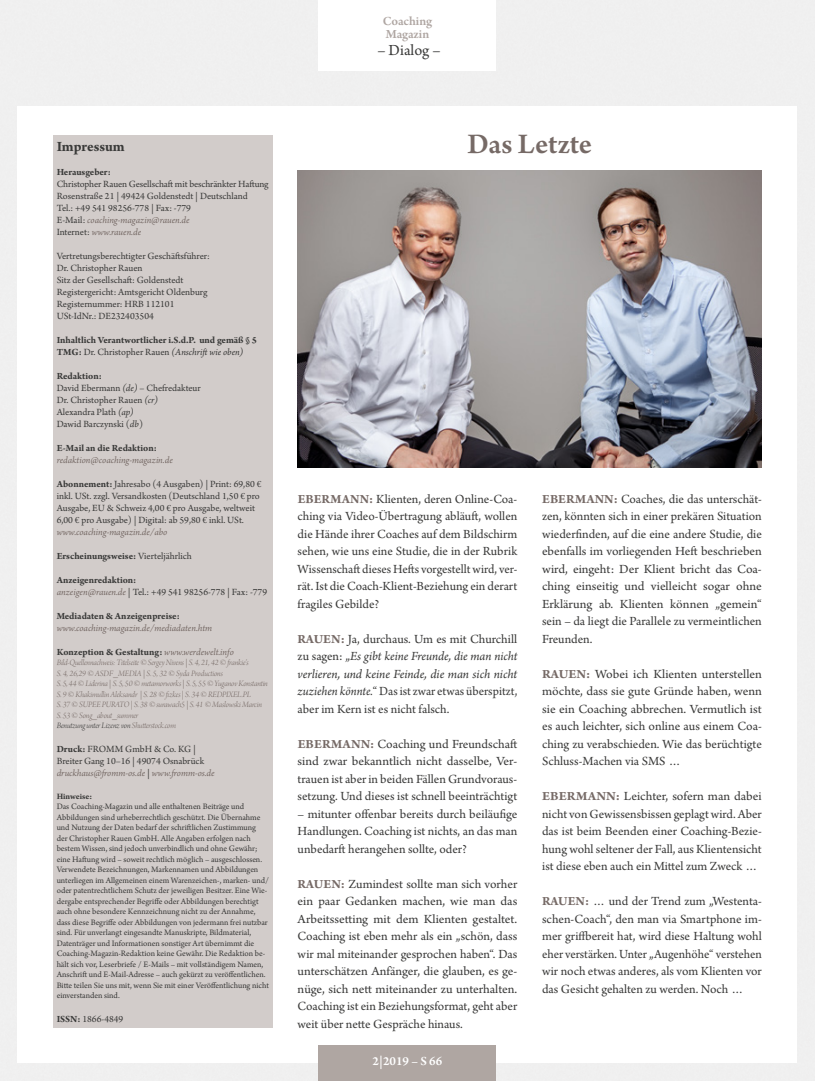
<style>
.page{position:relative;width:815px;height:1081px;background:#fff}
.page>*{position:absolute;margin:0;border:0;box-sizing:border-box;transform-origin:0 0}
.t1{font:600 30px "Arno Pro";color:#766a66}
.t2{font:16.25px "Arno Pro";color:#3a3a39}
.t3{font:700 15px "Arno Pro";letter-spacing:-.005em;color:#3a3a39}
.t4{font:13.12px/17.5px "Arno Pro";color:#3a3a39;text-align:justify}
.t5{font:600 13.12px/13.1px "Arno Pro";letter-spacing:-.005em;color:#afa6a2}
.t6{font:600 13.12px "Arno Pro";color:#fff}
.t7{font:10px/12px "Arno Pro";color:#3a3a39}
.t8{font:700 10px/12px "Arno Pro";letter-spacing:-.005em;color:#3a3a39}
.t9{font:italic 10px "Arno Pro";letter-spacing:-.005em;color:#766a66}
.t10{font:8.75px/10.5px "Arno Pro";color:#3a3a39}
.t11{font:8.75px/10.5px "Arno Pro Light Italic Display";letter-spacing:-.01em;color:#766a66}
.t12{font:700 8.75px "Arno Pro";letter-spacing:-.005em;color:#3a3a39}
.s1{font-style:italic;color:#766a66}
.s2{font-weight:400}
.s3{font-weight:400;font-style:italic}
.s4{font-weight:700}
.s5{font-style:italic}
.s6{font-weight:400;font-style:italic;color:#766a66}
.s7{color:#3a3a39}
.s8{font-weight:700;color:#766a66}
</style>
<div class="page">
<div style="left:53px;top:135px;width:220px;height:893px;background:#d2ccca"></div>
<img style="left:298px;top:170px;width:464px;height:298px">
<div style="left:319px;top:1045px;width:177px;height:36px;background:#afa6a2"></div>
<p class="t5" style="left:383px;top:15px;width:51px">Coaching<br>Magazin</p>
<p class="t2" style="left:377px;top:41px;width:65px">– Dialog –</p>
<p class="t3" style="left:57px;top:137px;width:70px">Impressum</p>
<p class="t8" style="left:57px;top:166px;width:56px">Herausgeber:</p>
<p class="t7" style="left:57px;top:178px;width:213px">Christopher Rauen Gesellschaft mit beschränkter Haftung Rosenstraße 21 | 49424 Goldenstedt | Deutschland<br>Tel.: +49 541 98256-778 | Fax: -779<br>E-Mail: <span class="s1">coaching-magazin@rauen.de<br></span>Internet: <span class="s1">www.rauen.de</span></p>
<p class="t7" style="left:57px;top:250px;width:155px">Vertretungsberechtigter Geschäftsführer:<br>Dr. Christopher Rauen<br>Sitz der Gesellschaft: Goldenstedt Registergericht: Amtsgericht Oldenburg Registernummer: HRB 112101<br>USt-IdNr.: DE232403504</p>
<p class="t8" style="left:57px;top:334px;width:202px">Inhaltlich Verantwortlicher i.S.d.P. und gemäß § 5<br>TMG: <span class="s2">Dr. Christopher Rauen</span> <span class="s3">(Anschrift wie oben)</span></p>
<p class="t7" style="left:57px;top:370px;width:146px"><span class="s4">Redaktion:<br></span>David Ebermann <span class="s5">(de)</span> – Chefredakteur<br>Dr. Christopher Rauen <span class="s5">(cr)<br></span>Alexandra Plath <span class="s5">(ap)<br></span>Dawid Barczynski (<span class="s5">db</span>)</p>
<p class="t8" style="left:57px;top:442px;width:102px">E-Mail an die Redaktion:</p>
<p class="t9" style="left:57px;top:454px;width:118px">redaktion@coaching-magazin.de</p>
<p class="t7" style="left:57px;top:478px;width:206px"><span class="s4">Abonnement:</span> Jahresabo (4 Ausgaben) | Print: 69,80 € inkl. USt. zzgl. Versandkosten (Deutschland 1,50 € pro Ausgabe, EU &amp; Schweiz 4,00 € pro Ausgabe, weltweit 6,00 € pro Ausgabe) | Digital: ab 59,80 € inkl. USt.</p>
<p class="t9" style="left:57px;top:526px;width:112px">www.coaching-magazin.de/abo</p>
<p class="t8" style="left:57px;top:550px;width:137px">Erscheinungsweise: <span class="s2">Vierteljährlich</span></p>
<p class="t7" style="left:57px;top:574px;width:212px"><span class="s4">Anzeigenredaktion:<br></span><span class="s1">anzeigen@rauen.de</span> | Tel.: +49 541 98256-778 | Fax: -779</p>
<p class="t8" style="left:57px;top:610px;width:125px">Mediadaten &amp; Anzeigenpreise:</p>
<p class="t9" style="left:57px;top:622px;width:157px">www.coaching-magazin.de/mediadaten.htm</p>
<p class="t8" style="left:57px;top:646px;width:179px">Konzeption &amp; Gestaltung: <span class="s6">www.werdewelt.info</span></p>
<p class="t11" style="left:57px;top:658px;width:213px">Bild-Quellennachweis: Titelseite © Sergey Nivens | S. 4, 21, 42 © frankie's<br>S. 4, 26,29 © ASDF_MEDIA | S. 5, 32 © Syda Productions<br>S. 5, 44 © Liderina | S. 5, 50 © metamorworks | S. 5, 55 © Yuganov Konstantin S. 9 © Khakimullin Aleksandr | S. 28 © fizkes | S. 34 © REDPIXEL.PL<br>S. 37 © SUPEE PURATO | S. 38 © surawach5 | S. 41 © Maslowski Marcin S. 53 © Song_about_summer<br><span class="s7">Benutzung unter Lizenz von</span> Shutterstock.com</p>
<p class="t7" style="left:57px;top:744px;width:160px"><span class="s4">Druck:</span> FROMM GmbH &amp; Co. KG |<br>Breiter Gang 10–16 | 49074 Osnabrück <span class="s1">druckhaus@fromm-os.de</span> | <span class="s1">www.fromm-os.de</span></p>
<p class="t12" style="left:57px;top:791px;width:37px">Hinweise:</p>
<p class="t10" style="left:57px;top:802px;width:214px">Das Coaching-Magazin und alle enthaltenen Beiträge und Abbildungen sind urheberrechtlich geschützt. Die Übernahme und Nutzung der Daten bedarf der schriftlichen Zustimmung<br>der Christopher Rauen GmbH. Alle Angaben erfolgen nach bestem Wissen, sind jedoch unverbindlich und ohne Gewähr; eine Haftung wird – soweit rechtlich möglich – ausgeschlossen.<br>Verwendete Bezeichnungen, Markennamen und Abbildungen unterliegen im Allgemeinen einem Warenzeichen-, marken- und/ oder patentrechtlichem Schutz der jeweiligen Besitzer. Eine Wie&shy;dergabe entsprechender Begriffe oder Abbildungen berechtigt auch ohne besondere Kennzeichnung nicht zu der Annahme, dass diese Begriffe oder Abbildungen von jedermann frei nutzbar sind. Für unverlangt eingesandte Manuskripte, Bildmaterial, Datenträger und Informationen sonstiger Art übernimmt die Coaching-Magazin-Redaktion keine Gewähr. Die Redaktion be&shy;hält sich vor, Leserbriefe / E-Mails – mit vollständigem Namen, Anschrift und E-Mail-Adresse – auch gekürzt zu veröffentlichen.<br>Bitte teilen Sie uns mit, wenn Sie mit einer Veröffentlichung nicht einverstanden sind.</p>
<p class="t7" style="left:57px;top:1014px;width:68px"><span class="s4">ISSN:</span> 1866-4849</p>
<h1 class="t1" style="left:467px;top:126px;width:126px">Das Letzte</h1>
<p class="t4" style="left:298px;top:491px;width:221px"><span class="s8">EBERMANN:</span> Klienten, deren Online-Coa&shy;ching via Video-Übertragung abläuft, wollen die Hände ihrer Coaches auf dem Bildschirm sehen, wie uns eine Studie, die in der Rubrik Wissenschaft dieses Hefts vorgestellt wird, ver&shy;rät. Ist die Coach-Klient-Beziehung ein derart fragiles Gebilde?</p>
<p class="t4" style="left:298px;top:631px;width:221px"><span class="s8">RAUEN:</span> Ja, durchaus. Um es mit Churchill zu sagen: „<span class="s5">Es gibt keine Freunde, die man nicht verlieren, und keine Feinde, die man sich nicht zuziehen könnte.</span>“ Das ist zwar etwas überspitzt, aber im Kern ist es nicht falsch.</p>
<p class="t4" style="left:298px;top:736px;width:221px"><span class="s8">EBERMANN:</span> Coaching und Freundschaft sind zwar bekanntlich nicht dasselbe, Ver&shy;trauen ist aber in beiden Fällen Grundvoraus&shy;setzung. Und dieses ist schnell beeinträchtigt</p>
<p class="t4" style="left:298px;top:806px;width:221px">– mitunter offenbar bereits durch beiläufige Handlungen. Coaching ist nichts, an das man unbedarft herangehen sollte, oder?</p>
<p class="t4" style="left:298px;top:876px;width:221px"><span class="s8">RAUEN:</span> Zumindest sollte man sich vorher ein paar Gedanken machen, wie man das Arbeitssetting mit dem Klienten gestaltet.<br>Coaching ist eben mehr als ein „schön, dass wir mal miteinander gesprochen haben“. Das unterschätzen Anfänger, die glauben, es ge&shy;nüge, sich nett miteinander zu unterhalten.<br>Coaching ist ein Beziehungsformat, geht aber weit über nette Gespräche hinaus.</p>
<p class="t6" style="left:373px;top:1053px;width:71px">2|2019 – S 66</p>
<p class="t4" style="left:542px;top:491px;width:221px"><span class="s8">EBERMANN:</span> Coaches, die das unterschät&shy;zen, könnten sich in einer prekären Situation wiederfinden, auf die eine andere Studie, die ebenfalls im vorliegenden Heft beschrieben wird, eingeht: Der Klient bricht das Coa&shy;ching einseitig und vielleicht sogar ohne Erklärung ab. Klienten können „gemein“ sein – da liegt die Parallele zu vermeintlichen Freunden.</p>
<p class="t4" style="left:542px;top:666px;width:221px"><span class="s8">RAUEN:</span> Wobei ich Klienten unterstellen möchte, dass sie gute Gründe haben, wenn sie ein Coaching abbrechen. Vermutlich ist es auch leichter, sich online aus einem Coa&shy;ching zu verabschieden. Wie das berüchtigte Schluss-Machen via SMS …</p>
<p class="t4" style="left:542px;top:788px;width:221px"><span class="s8">EBERMANN:</span> Leichter, sofern man dabei nicht von Gewissensbissen geplagt wird. Aber das ist beim Beenden einer Coaching-Bezie&shy;hung wohl seltener der Fall, aus Klientensicht ist diese eben auch ein Mittel zum Zweck …</p>
<p class="t4" style="left:542px;top:893px;width:221px"><span class="s8">RAUEN:</span> … und der Trend zum „Westenta&shy;schen-Coach“, den man via Smartphone im&shy;mer griffbereit hat, wird diese Haltung wohl eher verstärken. Unter „Augenhöhe“ verstehen wir noch etwas anderes, als vom Klienten vor das Gesicht gehalten zu werden. Noch …</p>
</div>
